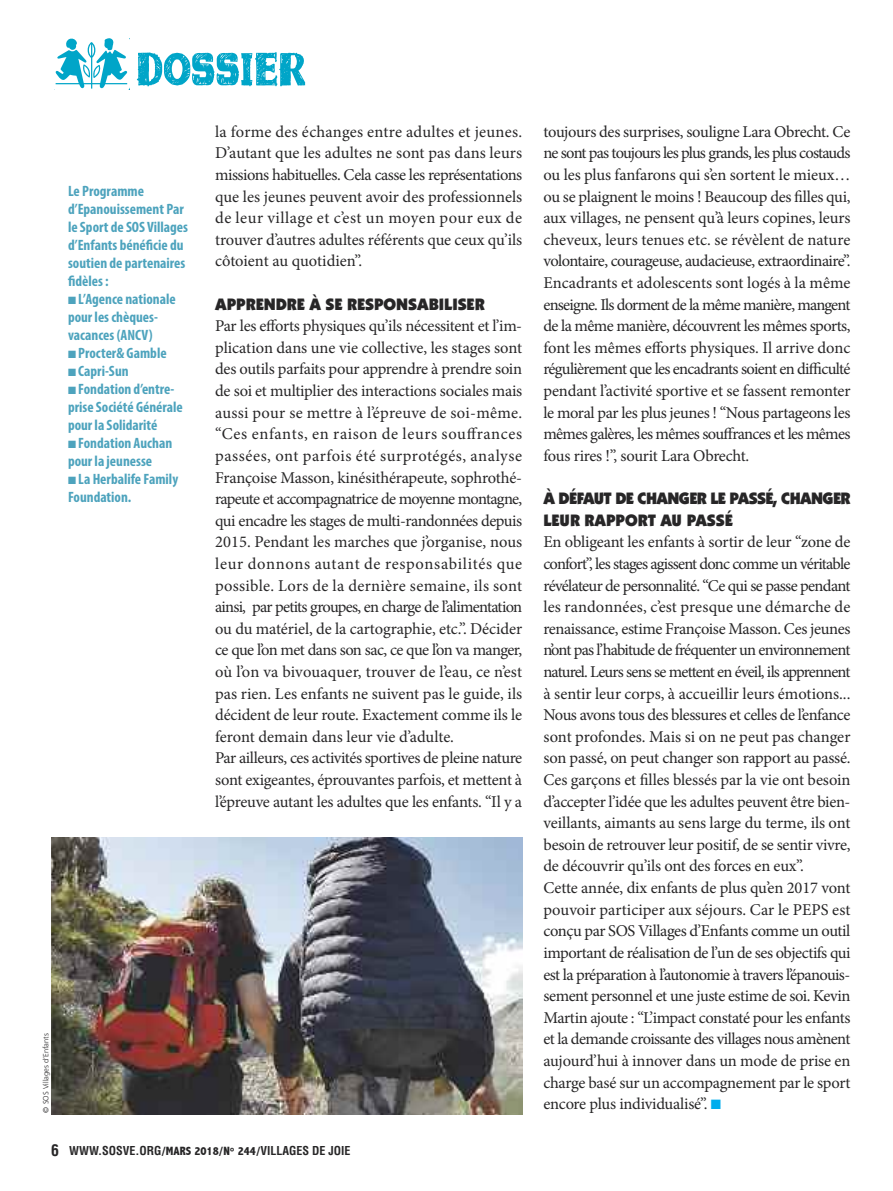
<style>
.page{position:relative;width:893px;height:1191px;background:#fff}
.page>*{position:absolute;margin:0;border:0;box-sizing:border-box;transform-origin:0 0}
.t1{font:16.5px/21.6px "Minion Pro";letter-spacing:-.02em;color:#272627;text-align:justify}
.t2{font:900 16.5px/21.6px "Kabel IT Cby BT";letter-spacing:-.035em;color:#272627}
.t3{font:900 16.5px "Kabel IT Cby BT";color:#272627}
.t4{font:700 condensed 15px/18px "Myriad Pro";color:#4da3bd}
.t5{font:700 condensed 12px "Helvetica";color:#272627}
.t6{font:300 7.5px "Frutiger";color:#272627}
.s1{font-size:15.75px}
.s2{font-family:"Abadi";font-weight:800}
.s3{color:#00aded}
</style>
<div class="page">
<svg style="left:54px;top:38px;width:76px;height:52px"></svg>
<svg style="left:137px;top:52px;width:168px;height:34px"></svg>
<img style="left:51px;top:837px;width:471px;height:277px">
<p class="t4" style="left:68px;top:183px;width:122px">Le Programme d’Epanouissement Par le Sport de SOS Villages d’Enfants bénéficie du soutien de partenaires fidèles:</p>
<p class="t4" style="left:68px;top:291px;width:109px">■ L’Agence nationale pour leschèques&shy;vacances(ANCV)</p>
<p class="t4" style="left:68px;top:345px;width:100px">■ Procter&amp; Gamble</p>
<p class="t4" style="left:68px;top:363px;width:62px">■ Capri-Sun</p>
<p class="t4" style="left:68px;top:381px;width:116px">■ Fondation d’entre&shy;prise Société Générale pour la Solidarité</p>
<p class="t4" style="left:68px;top:435px;width:106px">■ Fondation Auchan pour la jeunesse</p>
<p class="t4" style="left:68px;top:471px;width:112px">■ La Herbalife Family<br>Foundation.</p>
<p class="t1" style="left:215px;top:122px;width:308px">la forme des échanges entre adultes et jeunes.<br>D’autant que les adultes ne sont pas dans leurs missions habituelles. Cela casse les représentations que les jeunes peuvent avoir des professionnels de leur village et c’est un moyen pour eux de trouver d’autres adultes référents que ceux qu’ils côtoient au quotidien”.</p>
<p class="t3" style="left:215px;top:298px;width:271px">APPRENDRE À SE RESPONSABILISER</p>
<p class="t1" style="left:215px;top:317px;width:308px;text-align:left">Par les efforts physiques qu’ils nécessitent et l’im&shy;plication dans une vie collective, les stages sont des outils parfaits pour apprendre à prendre soin de soi et multiplier des interactions sociales mais aussi pour se mettre à l’épreuve de soi-même. “Ces enfants, en raison de leurs souffrances passées, ont parfois été surprotégés, analyse Françoise Masson, kinésithérapeute, sophrothé&shy;rapeute et accompagnatrice de moyenne montagne, qui encadre les stages de multi-randonnées depuis 2015. Pendant les marches que j’organise, nous leur donnons autant de responsabilités que possible. Lors de la dernière semaine, ils sont ainsi, par petits groupes, en charge de l’alimentation ou du matériel, de la cartographie, etc.”. Décider ce que l’on met dans son sac, ce que l’on va manger, où l’on va bivouaquer, trouver de l’eau, ce n’est pas rien. Les enfants ne suivent pas le guide, ils décident de leur route. Exactement comme ils le feront demain dans leur vie d’adulte.<br>Par ailleurs, ces activités sportives de pleine nature sont exigeantes, éprouvantes parfois, et mettent à l’épreuve autant les adultes que les enfants. “Il y a</p>
<p class="t6" style="left:43px;top:1112px;width:81px;rotate:-90deg">© SOS Villages d’Enfants</p>
<p class="t5" style="left:51px;top:1146px;width:301px"><span class="s1">6</span> WWW.SOSVE.ORG<span class="s2">/MARS 2018/N° 244/</span>VILLAGES DE JOIE</p>
<p class="t1" style="left:543px;top:122px;width:308px">toujours des surprises, souligne Lara Obrecht. Ce ne sont pas toujours les plus grands, les plus costauds ou les plus fanfarons qui s’en sortent le mieux… ou se plaignent le moins ! Beaucoup des filles qui, aux villages, ne pensent qu’à leurs copines, leurs cheveux, leurs tenues etc. se révèlent de nature volontaire, courageuse, audacieuse, extraordinaire”.<br>Encadrants et adolescents sont logés à la même enseigne. Ils dorment de la même manière, mangent de la même manière, découvrent les mêmes sports, font les mêmes efforts physiques. Il arrive donc régulièrement que les encadrants soient en difficulté pendant l’activité sportive et se fassent remonter le moral par les plus jeunes ! “Nous partageons les mêmes galères, les mêmes souffrances et les mêmes fous rires !”, sourit Lara Obrecht.</p>
<p class="t2" style="left:543px;top:489px;width:309px">À DÉFAUT DE CHANGER LE PASSÉ, CHANGER<br>LEUR RAPPORT AU PASSÉ</p>
<p class="t1" style="left:543px;top:533px;width:309px;text-align:left">En obligeant les enfants à sortir de leur “zone de confort”, les stages agissent donc comme un véritable révélateur de personnalité. “Ce qui se passe pendant les randonnées, c’est presque une démarche de renaissance, estime Françoise Masson. Ces jeunes n’ont pas l’habitude de fréquenter un environnement naturel. Leurs sens se mettent en éveil, ils apprennent à sentir leur corps, à accueillir leurs émotions...<br>Nous avons tous des blessures et celles de l’enfance sont profondes. Mais si on ne peut pas changer son passé, on peut changer son rapport au passé.<br>Ces garçons et filles blessés par la vie ont besoin d’accepter l’idée que les adultes peuvent être bien&shy;veillants, aimants au sens large du terme, ils ont besoin de retrouver leur positif, de se sentir vivre, de découvrir qu’ils ont des forces en eux”.<br>Cette année, dix enfants de plus qu’en 2017 vont pouvoir participer aux séjours. Car le PEPS est conçu par SOS Villages d’Enfants comme un outil important de réalisation de l’un de ses objectifs qui est la préparation à l’autonomie à travers l’épanouis&shy;sement personnel et une juste estime de soi. Kevin Martin ajoute : “L’impact constaté pour les enfants et la demande croissante des villages nous amènent aujourd’hui à innover dans un mode de prise en charge basé sur un accompagnement par le sport</p>
<p class="t1" style="left:543px;top:1094px;width:179px">encore plus individualisé”. <span class="s3">■</span></p>
</div>
